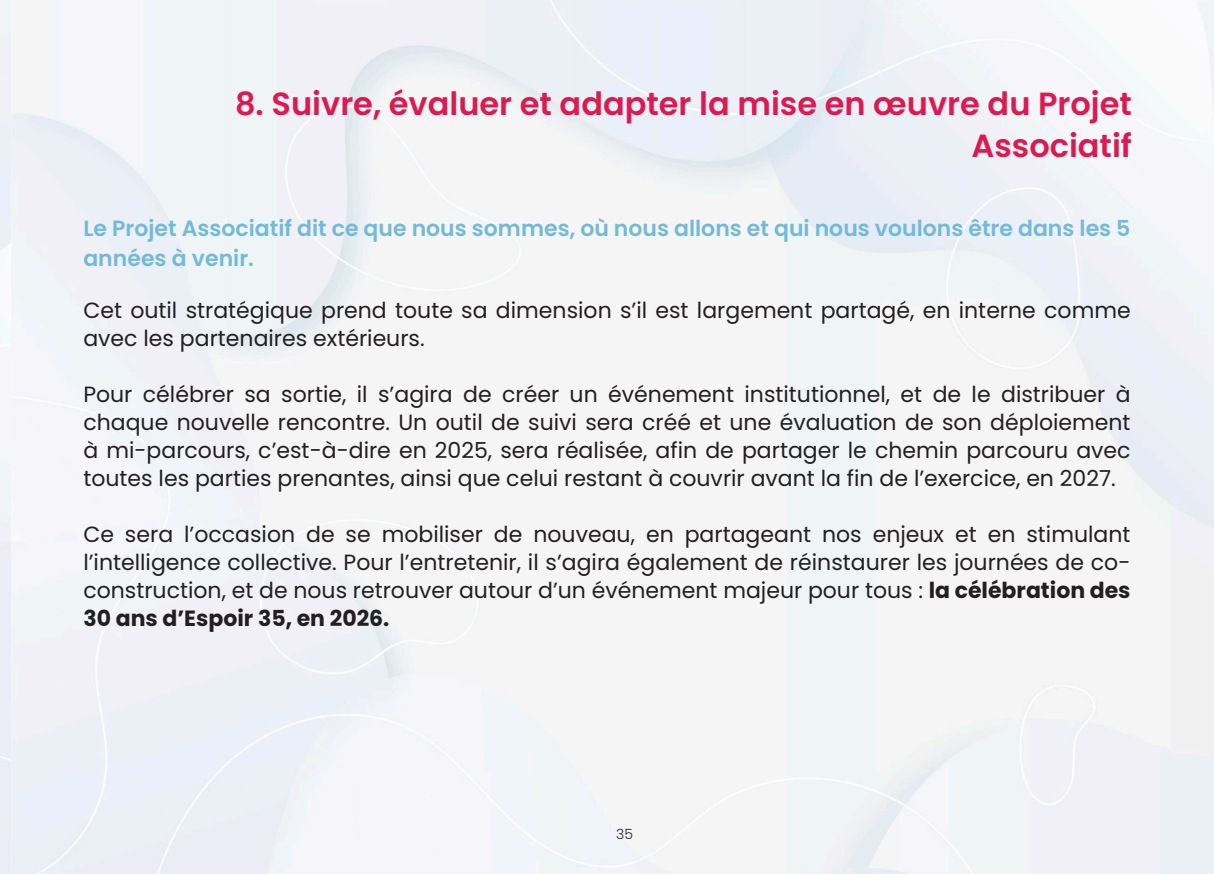
<style>
.page{position:relative;width:1214px;height:874px;background:#fff}
.page>*{position:absolute;margin:0;border:0;box-sizing:border-box;transform-origin:0 0}
.titre_2{font:600 32px/42px "Poppins";color:#dd1950;text-align:right}
.t1{font:22px/28px "Poppins";color:#231f20;text-align:justify}
.t2{font:600 22px/30px "Poppins";color:#72bad9}
.t3{font:300 14px "Poppins";color:#231f20}
.s1{font-weight:700}
</style>
<div class="page">
<p class="titre_2" style="left:235px;top:82px;width:898px">8. Suivre, évaluer et adapter la mise en œuvre du Projet<br>Associatif</p>
<p class="t2" style="left:83px;top:213px;width:1048px">Le Projet Associatif dit ce que nous sommes, où nous allons et qui nous voulons être dans les 5 années à venir.</p>
<p class="t1" style="left:83px;top:296px;width:1048px">Cet outil stratégique prend toute sa dimension s’il est largement partagé, en interne comme avec les partenaires extérieurs.</p>
<p class="t1" style="left:83px;top:380px;width:1048px">Pour célébrer sa sortie, il s’agira de créer un événement institutionnel, et de le distribuer à chaque nouvelle rencontre. Un outil de suivi sera créé et une évaluation de son déploiement à mi-parcours, c’est-à-dire en 2025, sera réalisée, afin de partager le chemin parcouru avec toutes les parties prenantes, ainsi que celui restant à couvrir avant la fin de l’exercice, en 2027.</p>
<p class="t1" style="left:83px;top:520px;width:1048px">Ce sera l’occasion de se mobiliser de nouveau, en partageant nos enjeux et en stimulant l’intelligence collective. Pour l’entretenir, il s’agira également de réinstaurer les journées de co&shy;construction, et de nous retrouver autour d’un événement majeur pour tous : <span class="s1">la célébration des 30 ans d’Espoir 35, en 2026.</span></p>
<p class="t3" style="left:616px;top:825px;width:18px">35</p>
</div>
